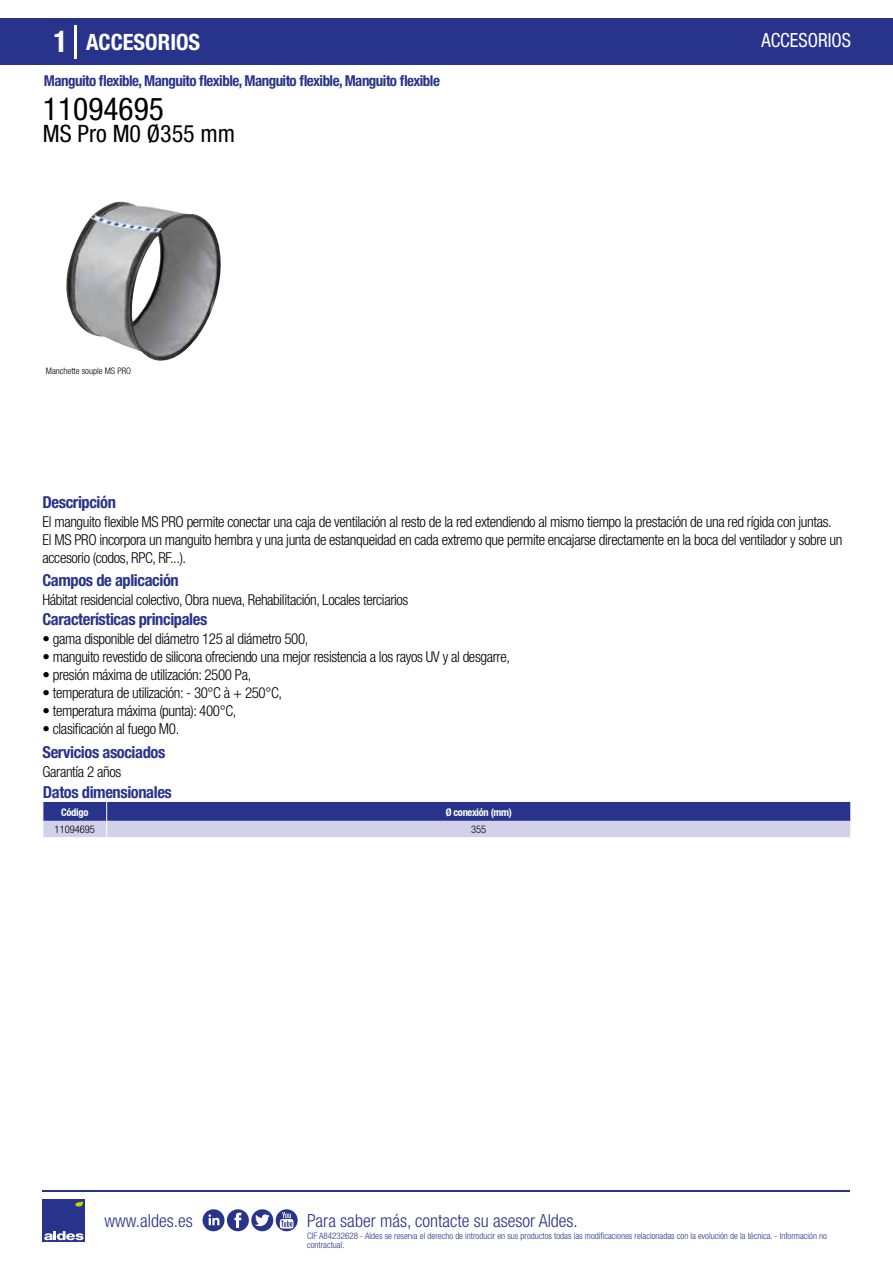
<style>
.page{position:relative;width:893px;height:1263px;background:#fff}
.page>*{position:absolute;margin:0;border:0;box-sizing:border-box;transform-origin:0 0}
.t1{font:condensed 31.5px "Helvetica Neue LT Std";color:#000}
.t2{font:condensed 24px "Helvetica Neue LT Std";color:#000}
.t3{font:700 condensed 22.5px "Helvetica Neue LT Std";color:#fff}
.t4{font:condensed 19.5px "Helvetica Neue LT Std";color:#fff;scale:.95 1}
.t5{font:300 condensed 18px "Helvetica Neue";color:#28348b}
.t6{font:700 condensed 16.5px "Helvetica Neue LT Std";letter-spacing:-.025em;color:#28348b}
.t7{font:300 condensed 15px/18px "Helvetica Neue LT Std";letter-spacing:-.025em;color:#000}
.t8{font:700 condensed 15px "Helvetica Neue LT Std";letter-spacing:-.035em;color:#28348b}
.t9{font:700 condensed 10.5px "Helvetica Neue";letter-spacing:-.03em;color:#fff}
.t10{font:300 condensed 10.5px "Helvetica Neue";color:#000}
.t11{font:300 condensed 9px/9px "Helvetica Neue";color:#28348b}
.t12{font:300 condensed 9px "Helvetica Neue";color:#000}
.s1{font-size:30px}
</style>
<div class="page">
<div style="left:0;top:18px;width:893px;height:46px;background:#28348b"></div>
<hr style="left:74px;top:25px;width:2px;height:33px;background:#fff">
<div style="left:43px;top:1199px;width:42px;height:43px;background:#28348b"></div>
<svg style="left:44px;top:1231px;width:40px;height:9px"></svg>
<svg style="left:75px;top:1201px;width:8px;height:5px"></svg>
<svg style="left:66px;top:201px;width:155px;height:160px"></svg>
<hr style="left:43px;top:1190px;width:807px;height:1px;background:#28348b">
<svg style="left:203px;top:1209px;width:95px;height:22px"></svg>
<svg style="left:43px;top:802px;width:808px;height:35px;background:#777db7"></svg>
<h3 class="t3" style="left:54px;top:28px;width:148px"><span class="s1">1</span> ACCESORIOS</h3>
<h3 class="t4" style="left:761px;top:29px;width:96px">ACCESORIOS</h3>
<p class="t8" style="left:44px;top:71px;width:398px">Manguito flexible, Manguito flexible, Manguito flexible, Manguito flexible</p>
<h1 class="t1" style="left:43px;top:91px;width:122px">11094695</h1>
<h2 class="t2" style="left:43px;top:120px;width:194px">MS Pro M0 Ø355 mm</h2>
<p class="t12" style="left:46px;top:365px;width:87px">Manchette souple MS PRO</p>
<p class="t6" style="left:43px;top:492px;width:75px">Descripción</p>
<p class="t7" style="left:43px;top:513px;width:801px">El manguito flexible MS PRO permite conectar una caja de ventilación al resto de la red extendiendo al mismo tiempo la prestación de una red rígida con juntas.<br>El MS PRO incorpora un manguito hembra y una junta de estanqueidad en cada extremo que permite encajarse directamente en la boca del ventilador y sobre un accesorio (codos, RPC, RF...).</p>
<p class="t7" style="left:43px;top:590px;width:367px">Hábitat residencial colectivo, Obra nueva, Rehabilitación, Locales terciarios</p>
<p class="t6" style="left:43px;top:570px;width:138px">Campos de aplicación</p>
<p class="t6" style="left:43px;top:609px;width:166px">Características principales</p>
<p class="t7" style="left:43px;top:630px;width:267px">• gama disponible del diámetro 125 al diámetro 500,</p>
<p class="t7" style="left:43px;top:648px;width:469px">• manguito revestido de silicona ofreciendo una mejor resistencia a los rayos UV y al desgarre,</p>
<p class="t7" style="left:43px;top:666px;width:210px">• presión máxima de utilización: 2500 Pa,</p>
<p class="t7" style="left:43px;top:684px;width:241px">• temperatura de utilización: - 30°C à + 250°C,</p>
<p class="t7" style="left:43px;top:702px;width:195px">• temperatura máxima (punta): 400°C,</p>
<p class="t7" style="left:43px;top:720px;width:138px">• clasificación al fuego M0.</p>
<p class="t6" style="left:43px;top:742px;width:124px">Servicios asociados</p>
<p class="t7" style="left:43px;top:763px;width:80px">Garantía 2 años</p>
<p class="t6" style="left:43px;top:782px;width:130px">Datos dimensionales</p>
<p class="t9" style="left:61px;top:806px;width:29px">Código</p>
<p class="t9" style="left:446px;top:806px;width:68px">Ø conexión (mm)</p>
<p class="t10" style="left:55px;top:823px;width:42px">11094695</p>
<p class="t10" style="left:471px;top:823px;width:17px">355</p>
<p class="t5" style="left:105px;top:1211px;width:90px">www.aldes.es</p>
<p class="t5" style="left:307px;top:1211px;width:272px">Para saber más, contacte su asesor Aldes.</p>
<p class="t11" style="left:307px;top:1231px;width:521px">CIF A84232628 - Aldes se reserva el derecho de introducir en sus productos todas las modificaciones relacionadas con la evolución de la técnica. - Información no contractual.</p>
</div>
